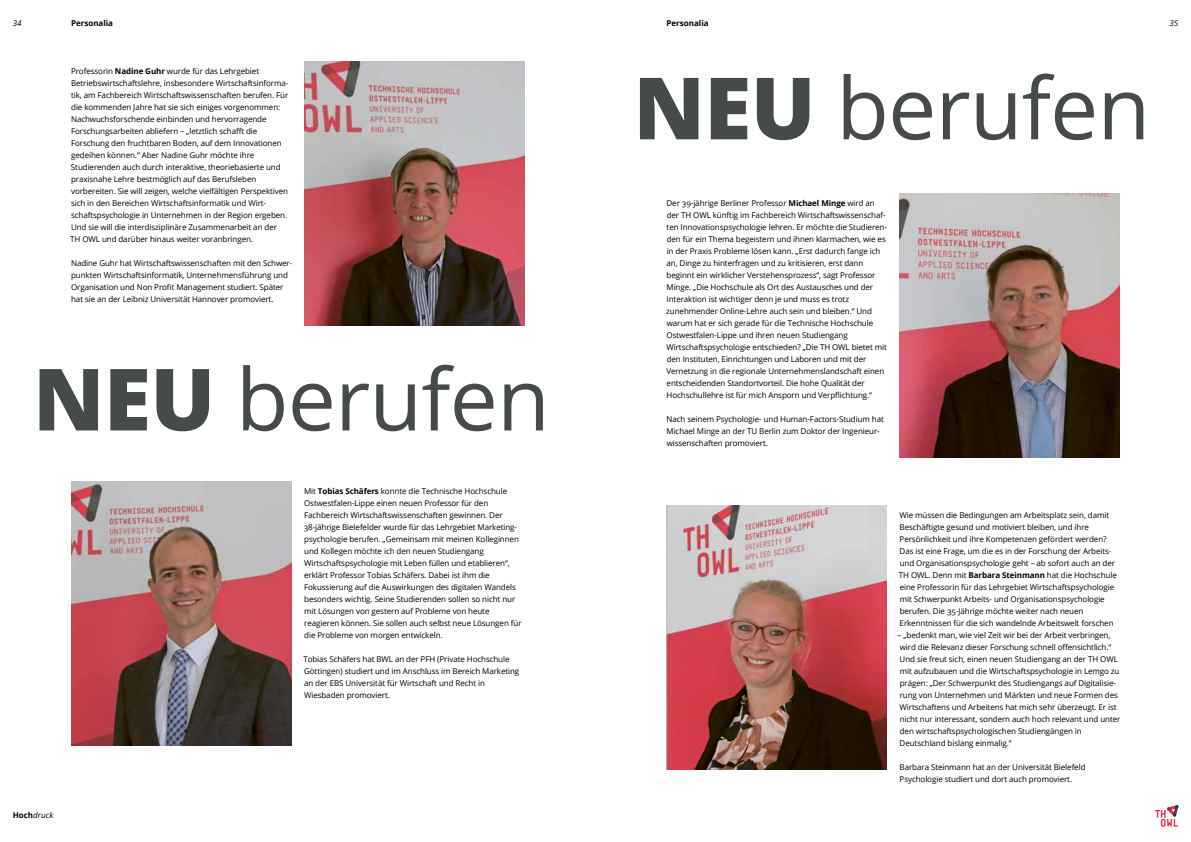
<style>
.page{position:relative;width:1191px;height:842px;background:#fff}
.page>*{position:absolute;margin:0;border:0;box-sizing:border-box;transform-origin:0 0}
.t1{font:86px "Open Sans";letter-spacing:-.01em;color:#454c48}
.t2{font:8px/12px "Open Sans";letter-spacing:-.01em;color:#000}
.t3{font:700 8px "Open Sans";color:#000}
.t4{font:italic 8px "Open Sans";letter-spacing:.01em;color:#000}
.s1{font-weight:700}
.s2{font-weight:800}
.s3{font-weight:700;font-style:normal}
</style>
<div class="page">
<svg style="left:1155px;top:805px;width:23px;height:22px"></svg>
<img style="left:71px;top:482px;width:220px;height:264px">
<img style="left:666px;top:506px;width:221px;height:264px">
<img style="left:899px;top:194px;width:221px;height:264px">
<img style="left:304px;top:62px;width:220px;height:264px">
<p class="t3" style="left:71px;top:17px;width:44px">Personalia</p>
<p class="t3" style="left:666px;top:17px;width:44px">Personalia</p>
<p class="t4" style="left:13px;top:17px;width:10px">34</p>
<p class="t4" style="left:1169px;top:17px;width:10px">35</p>
<p class="t2" style="left:70px;top:64px;width:220px">Professorin <span class="s1">Nadine Guhr</span> wurde für das Lehrgebiet Betriebswirtschaftslehre, insbesondere Wirtschaftsinforma&shy;tik, am Fachbereich Wirtschaftswissenschaften berufen. Für die kommenden Jahre hat sie sich einiges vorgenommen:<br>Nachwuchsforschende einbinden und hervorragende Forschungsarbeiten abliefern – „letztlich schafft die Forschung den fruchtbaren Boden, auf dem Innovationen gedeihen können.“ Aber Nadine Guhr möchte ihre Studierenden auch durch interaktive, theoriebasierte und praxisnahe Lehre bestmöglich auf das Berufsleben vorbereiten. Sie will zeigen, welche vielfältigen Perspektiven sich in den Bereichen Wirtschaftsinformatik und Wirt&shy;schaftspsychologie in Unternehmen in der Region ergeben.<br>Und sie will die interdisziplinäre Zusammenarbeit an der TH OWL und darüber hinaus weiter voranbringen.</p>
<p class="t2" style="left:71px;top:256px;width:223px">Nadine Guhr hat Wirtschaftswissenschaften mit den Schwer&shy;punkten Wirtschaftsinformatik, Unternehmensführung und Organisation und Non Profit Management studiert. Später hat sie an der Leibniz Universität Hannover promoviert.</p>
<h1 class="t1" style="left:33px;top:340px;width:518px"><span class="s2">NEU</span> berufen</h1>
<p class="t4" style="left:13px;top:809px;width:42px"><span class="s3">Hoch</span>druck</p>
<p class="t2" style="left:304px;top:484px;width:219px">Mit <span class="s1">Tobias Schäfers</span> konnte die Technische Hochschule Ostwestfalen-Lippe einen neuen Professor für den Fachbereich Wirtschaftswissenschaften gewinnen. Der 38-jährige Bielefelder wurde für das Lehrgebiet Marketing&shy;psychologie berufen. „Gemeinsam mit meinen Kolleginnen und Kollegen möchte ich den neuen Studiengang Wirtschaftspsychologie mit Leben füllen und etablieren“, erklärt Professor Tobias Schäfers. Dabei ist ihm die Fokussierung auf die Auswirkungen des digitalen Wandels besonders wichtig. Seine Studierenden sollen so nicht nur mit Lösungen von gestern auf Probleme von heute reagieren können. Sie sollen auch selbst neue Lösungen für die Probleme von morgen entwickeln.</p>
<p class="t2" style="left:303px;top:652px;width:217px">Tobias Schäfers hat BWL an der PFH (Private Hochschule Göttingen) studiert und im Anschluss im Bereich Marketing an der EBS Universität für Wirtschaft und Recht in Wiesbaden promoviert.</p>
<h1 class="t1" style="left:633px;top:49px;width:518px"><span class="s2">NEU</span> berufen</h1>
<p class="t2" style="left:666px;top:196px;width:222px">Der 39-jährige Berliner Professor <span class="s1">Michael Minge</span> wird an der TH OWL künftig im Fachbereich Wirtschaftswissenschaf&shy;ten Innovationspsychologie lehren. Er möchte die Studieren&shy;den für ein Thema begeistern und ihnen klarmachen, wie es in der Praxis Probleme lösen kann. „Erst dadurch fange ich an, Dinge zu hinterfragen und zu kritisieren, erst dann beginnt ein wirklicher Verstehensprozess“, sagt Professor Minge. „Die Hochschule als Ort des Austausches und der Interaktion ist wichtiger denn je und muss es trotz zunehmender Online-Lehre auch sein und bleiben.“ Und warum hat er sich gerade für die Technische Hochschule Ostwestfalen-Lippe und ihren neuen Studiengang Wirtschaftspsychologie entschieden? „Die TH OWL bietet mit den Instituten, Einrichtungen und Laboren und mit der Vernetzung in die regionale Unternehmenslandschaft einen entscheidenden Standortvorteil. Die hohe Qualität der Hochschullehre ist für mich Ansporn und Verpflichtung.“</p>
<p class="t2" style="left:666px;top:412px;width:219px">Nach seinem Psychologie- und Human-Factors-Studium hat<br>Michael Minge an der TU Berlin zum Doktor der Ingenieur-</p>
<p class="t2" style="left:666px;top:436px;width:103px">wissenschaften promoviert.</p>
<p class="t2" style="left:899px;top:508px;width:219px">Wie müssen die Bedingungen am Arbeitsplatz sein, damit Beschäftigte gesund und motiviert bleiben, und ihre Persönlichkeit und ihre Kompetenzen gefördert werden?<br>Das ist eine Frage, um die es in der Forschung der Arbeits&shy;und Organisationspsychologie geht – ab sofort auch an der TH OWL. Denn mit <span class="s1">Barbara Steinmann</span> hat die Hochschule eine Professorin für das Lehrgebiet Wirtschaftspsychologie mit Schwerpunkt Arbeits- und Organisationspsychologie berufen. Die 35-Jährige möchte weiter nach neuen Erkenntnissen für die sich wandelnde Arbeitswelt forschen</p>
<p class="t2" style="left:897px;top:628px;width:224px">– „bedenkt man, wie viel Zeit wir bei der Arbeit verbringen, wird die Relevanz dieser Forschung schnell offensichtlich.“ Und sie freut sich, einen neuen Studiengang an der TH OWL mit aufzubauen und die Wirtschaftspsychologie in Lemgo zu prägen: „Der Schwerpunkt des Studiengangs auf Digitalisie&shy;rung von Unternehmen und Märkten und neue Formen des Wirtschaftens und Arbeitens hat mich sehr überzeugt. Er ist nicht nur interessant, sondern auch hoch relevant und unter den wirtschaftspsychologischen Studiengängen in Deutschland bislang einmalig.“</p>
<p class="t2" style="left:899px;top:760px;width:187px">Barbara Steinmann hat an der Universität Bielefeld<br>Psychologie studiert und dort auch promoviert.</p>
</div>
